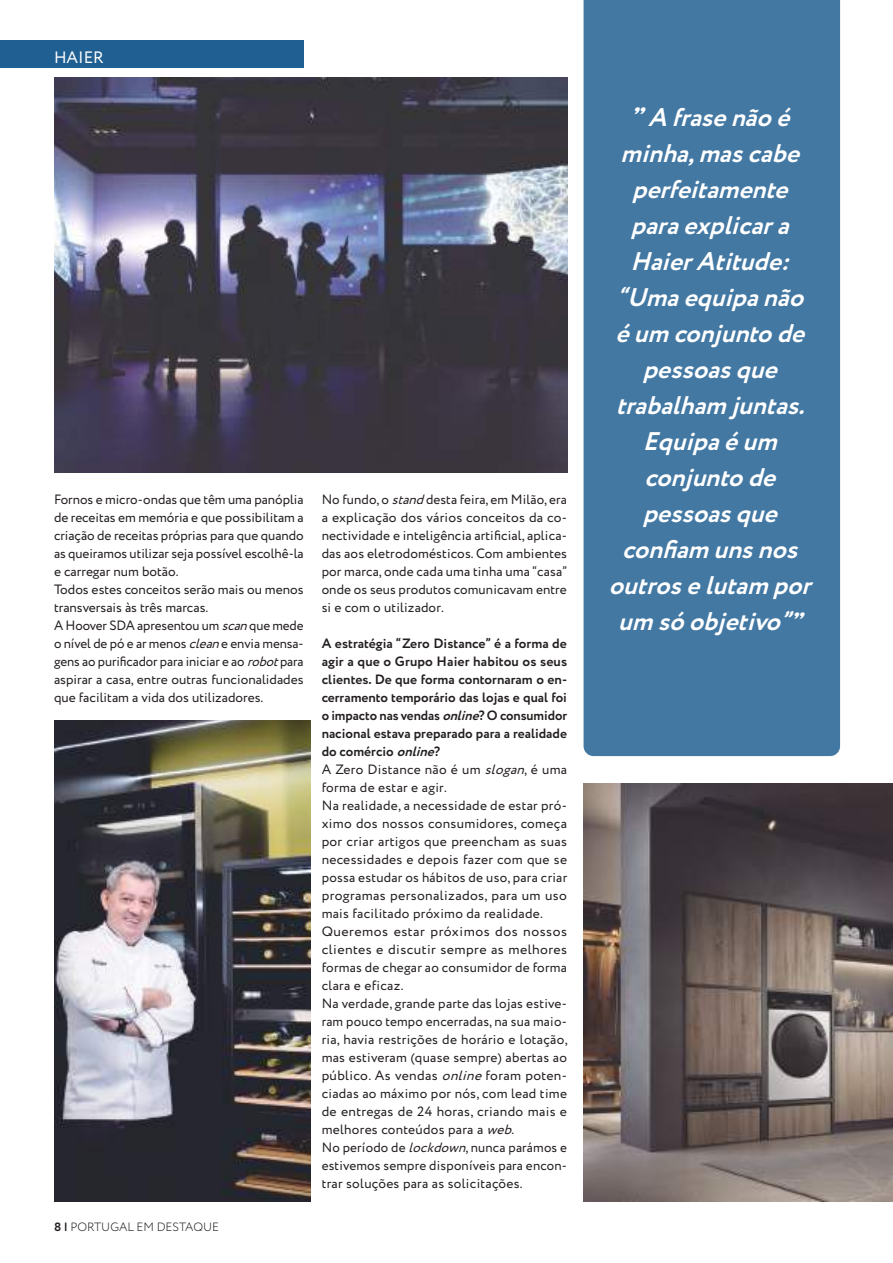
<style>
.page{position:relative;width:893px;height:1263px;background:#fff}
.page>*{position:absolute;margin:0;border:0;box-sizing:border-box;transform-origin:0 0}
.t1{font:italic 700 25.5px/36px "Circe";color:#fff;text-align:center}
.t2{font:16.5px "Circe";color:#fff}
.t3{font:13.5px/18px "Circe";letter-spacing:.02em;color:#241f1f;text-align:justify}
.t4{font:13.5px/18px "Circe";letter-spacing:-.005em;color:#241f1f}
.t5{font:300 12px "Circe";color:#241f1f}
.s1{font-style:italic}
.s2{font-weight:700}
.s3{font-weight:700;font-style:italic}
.s4{font-family:"Coustard";font-weight:400}
.s5{font-family:"Coustard";font-weight:400;font-size:24px}
</style>
<div class="page">
<img style="left:54px;top:720px;width:256px;height:482px">
<div style="left:0;top:41px;width:304px;height:27px;background:#1f5f92"></div>
<img style="left:54px;top:78px;width:513px;height:394px">
<img style="left:584px;top:783px;width:309px;height:419px">
<div style="left:584px;top:0;width:256px;height:756px;background:#4378a3"></div>
<p class="t2" style="left:54px;top:47px;width:51px">HAIER</p>
<p class="t4" style="left:54px;top:491px;width:251px">Fornos e micro-ondas que têm uma panóplia de receitas em memória e que possibilitam a criação de receitas próprias para que quando as queiramos utilizar seja possível escolhê-la e carregar num botão.<br>Todos estes conceitos serão mais ou menos transversais às três marcas.<br>A Hoover SDA apresentou um <span class="s1">scan</span>que mede o nível de pó e ar menos <span class="s1">clean</span>e envia mensa&shy;gens ao purificador para iniciar e ao <span class="s1">robot</span>para aspirar a casa, entre outras funcionalidades que facilitam a vida dos utilizadores.</p>
<p class="t5" style="left:54px;top:1219px;width:166px"><span class="s2">8 |</span> PORTUGAL EM DESTAQUE</p>
<p class="t3" style="left:322px;top:491px;width:247px">No fundo, o <span class="s1">stand</span>desta feira, em Milão, era a explicação dos vários conceitos da co&shy;nectividade e inteligência artificial, aplica&shy;das aos eletrodomésticos. Com ambientes por marca, onde cada uma tinha uma “casa” onde os seus produtos comunicavam entre si e com o utilizador.</p>
<p class="t3" style="left:322px;top:635px;width:247px;text-align:left"><span class="s2">A estratégia “Zero Distance” é a forma de agir a que o Grupo Haier habitou os seus clientes. De que forma contornaram o en&shy;cerramento temporário das lojas e qual foi o impacto nas vendas</span> <span class="s3">online</span><span class="s2">? O consumidor nacional estava preparado para a realidade do comércio</span> <span class="s3">online</span><span class="s2">?<br></span>A Zero Distance não é um <span class="s1">slogan</span>, é uma forma de estar e agir.<br>Na realidade, a necessidade de estar pró&shy;ximo dos nossos consumidores, começa por criar artigos que preencham as suas necessidades e depois fazer com que se possa estudar os hábitos de uso, para criar programas personalizados, para um uso mais facilitado próximo da realidade.<br>Queremos estar próximos dos nossos clientes e discutir sempre as melhores formas de chegar ao consumidor de forma clara e eficaz.<br>Na verdade, grande parte das lojas estive&shy;ram pouco tempo encerradas, na sua maio&shy;ria, havia restrições de horário e lotação, mas estiveram (quase sempre) abertas ao público. As vendas <span class="s1">online</span>foram poten&shy;ciadas ao máximo por nós, com lead time de entregas de 24 horas, criando mais e melhores conteúdos para a <span class="s1">web</span>.<br>No período de <span class="s1">lockdown</span>, nunca parámos e estivemos sempre disponíveis para encon&shy;trar soluções para as solicitações.</p>
<h1 class="t1" style="left:609px;top:100px;width:213px"><span class="s4">"</span>A frasenãoé minha,mascabe perfeitamente paraexplicara<br>HaierAtitude: “Umaequipanão éum conjuntode pessoasque trabalham juntas.<br>Equipaéum conjuntode pessoasque confiam unsnos outroselutam por um sóobjetivo”<span class="s5">"</span></h1>
</div>
